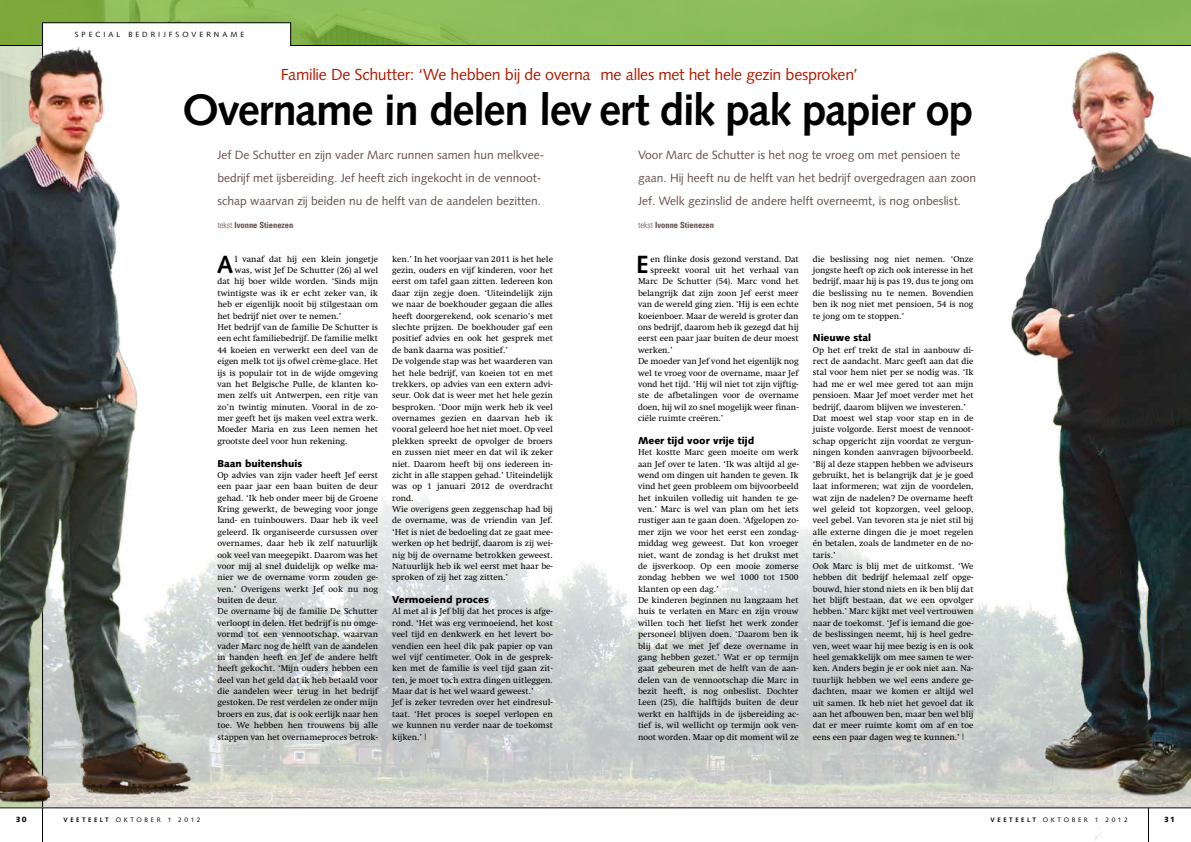
<style>
.page{position:relative;width:1191px;height:842px;background:#fff}
.page>*{position:absolute;margin:0;border:0;box-sizing:border-box;transform-origin:0 0}
.t1{font:700 44px "Syntax LT Pro";letter-spacing:-.03em;color:#000}
.t2{font:700 24.9px "Syntax LT Pro";color:#000}
.t3{font:16px "Syntax LT Pro";letter-spacing:-.015em;color:#b01b00}
.t4{font:12px/22.8px "Syntax LT Pro";color:#654f4d}
.t5{font:900 10px "Syntax LT Pro";color:#000}
.t6{font:8.8px/11.4px "Swift LT Pro";color:#000}
.t7{font:8.5px "Univers Com 67 Bold Cond";color:#654f4d}
.t8{font:7.5px "Syntax LT Pro";letter-spacing:.4em;color:#000}
.t9{font:900 7.5px "Syntax LT Pro";color:#000}
.t10{font:6.5px "Syntax LT Pro";letter-spacing:.4em;color:#000}
.s1{font-family:"Univers Com 47 Light Cond"}
.s2{font-family:"Univers LT Pro 45";font-weight:300}
.s3{font-weight:700}
</style>
<div class="page">
<img style="left:203px;top:494px;width:802px;height:313px">
<svg style="left:0;top:0;width:1005px;height:46px;background:#91bb63"></svg>
<svg style="left:203px;top:807px;width:893px;height:34px"></svg>
<hr style="left:1148px;top:808px;width:1px;height:34px;background:#000">
<img style="left:0;top:36px;width:203px;height:806px">
<img style="left:1005px;top:0;width:186px;height:840px">
<p class="t8" style="left:75px;top:30px;width:171px">SPECIAL BEDRIJFSOVERNAME</p>
<h3 class="t3" style="left:281px;top:65px;width:579px">Familie De Schutter: ‘We hebben bij de overna me alles met het hele gezin besproken’</h3>
<h1 class="t1" style="left:182px;top:84px;width:792px">Overname in delen lev ert dik pak papier op</h1>
<h3 class="t4" style="left:217px;top:144px;width:328px">Jef De Schutter en zijn vader Marc runnen samen hun melkvee&shy;bedrijf met ijsbereiding. Jef heeft zich ingekocht in de vennoot&shy;schap waarvan zij beiden nu de helft van de aandelen bezitten.</h3>
<h3 class="t4" style="left:638px;top:144px;width:339px">Voor Marc de Schutter is het nog te vroeg om met pensioen te gaan. Hij heeft nu de helft van het bedrijf overgedragen aan zoon<br>Jef. Welk gezinslid de andere helft overneemt, is nog onbeslist.</h3>
<p class="t7" style="left:217px;top:219px;width:78px"><span class="s1">tekst</span> Ivonne Stienezen</p>
<p class="t7" style="left:638px;top:219px;width:78px"><span class="s1">tekst</span> Ivonne Stienezen</p>
<h2 class="t2" style="left:217px;top:250px;width:18px">A</h2>
<p class="t6" style="left:235px;top:253px;width:145px">l vanaf dat hij een klein jongetje</p>
<p class="t6" style="left:235px;top:264px;width:145px">was, wist Jef De Schutter (26) al wel</p>
<p class="t6" style="left:217px;top:276px;width:162px">dat hij boer wilde worden. ‘Sinds mijn</p>
<p class="t6" style="left:217px;top:287px;width:162px">twintigste was ik er echt zeker van, ik</p>
<p class="t6" style="left:217px;top:298px;width:162px">heb er eigenlijk nooit bij stilgestaan om</p>
<p class="t6" style="left:217px;top:310px;width:126px">het bedrijf niet over te nemen.’</p>
<p class="t6" style="left:217px;top:321px;width:162px">Het bedrijf van de familie De Schutter is</p>
<p class="t6" style="left:217px;top:333px;width:162px">een echt familiebedrijf. De familie melkt</p>
<p class="t6" style="left:217px;top:344px;width:162px">44 koeien en verwerkt een deel van de</p>
<p class="t6" style="left:217px;top:355px;width:162px">eigen melk tot ijs ofwel crème-glace. Het</p>
<p class="t6" style="left:217px;top:367px;width:162px">ijs is populair tot in de wijde omgeving</p>
<p class="t6" style="left:217px;top:378px;width:162px">van het Belgische Pulle, de klanten ko-</p>
<p class="t6" style="left:217px;top:390px;width:162px">men zelfs uit Antwerpen, een ritje van</p>
<p class="t6" style="left:217px;top:401px;width:162px">zo’n twintig minuten. Vooral in de zo-</p>
<p class="t6" style="left:217px;top:412px;width:162px">mer geeft het ijs maken veel extra werk.</p>
<p class="t6" style="left:217px;top:424px;width:162px">Moeder Maria en zus Leen nemen het</p>
<p class="t6" style="left:217px;top:435px;width:132px">grootste deel voor hun rekening.</p>
<p class="t5" style="left:217px;top:457px;width:86px">Baan buitenshuis</p>
<p class="t6" style="left:217px;top:469px;width:162px">Op advies van zijn vader heeft Jef eerst een paar jaar een baan buiten de deur gehad. ‘Ik heb onder meer bij de Groene Kring gewerkt, de beweging voor jonge land- en tuinbouwers. Daar heb ik veel geleerd. Ik organiseerde cursussen over overnames, daar heb ik zelf natuurlijk ook veel van meegepikt. Daarom was het voor mij al snel duidelijk op welke ma&shy;nier we de overname vorm zouden ge&shy;ven.’ Overigens werkt Jef ook nu nog buiten de deur.<br>De overname bij de familie De Schutter verloopt in delen. Het bedrijf is nu omge&shy;vormd tot een vennootschap, waarvan vader Marc nog de helft van de aandelen in handen heeft en Jef de andere helft heeft gekocht. ‘Mijn ouders hebben een deel van het geld dat ik heb betaald voor die aandelen weer terug in het bedrijf gestoken. De rest verdelen ze onder mijn broers en zus, dat is ook eerlijk naar hen toe. We hebben hen trouwens bij alle stappen van het overnameproces betrok-</p>
<p class="t6" style="left:392px;top:253px;width:162px">ken.’ In het voorjaar van 2011 is het hele gezin, ouders en vijf kinderen, voor het eerst om tafel gaan zitten. Iedereen kon daar zijn zegje doen. ‘Uiteindelijk zijn we naar de boekhouder gegaan die alles heeft doorgerekend, ook scenario’s met slechte prijzen. De boekhouder gaf een positief advies en ook het gesprek met de bank daarna was positief.’<br>De volgende stap was het waarderen van het hele bedrijf, van koeien tot en met trekkers, op advies van een extern advi&shy;seur. Ook dat is weer met het hele gezin besproken. ‘Door mijn werk heb ik veel overnames gezien en daarvan heb ik vooral geleerd hoe het niet moet. Op veel plekken spreekt de opvolger de broers en zussen niet meer en dat wil ik zeker niet. Daarom heeft bij ons iedereen in&shy;zicht in alle stappen gehad.’ Uiteindelijk was op 1 januari 2012 de overdracht rond.<br>Wie overigens geen zeggenschap had bij de overname, was de vriendin van Jef. ‘Het is niet de bedoeling dat ze gaat mee&shy;werken op het bedrijf, daarom is zij wei&shy;nig bij de overname betrokken geweest.<br>Natuurlijk heb ik wel eerst met haar be&shy;sproken of zij het zag zitten.’</p>
<p class="t5" style="left:392px;top:593px;width:98px">Vermoeiend proces</p>
<p class="t6" style="left:392px;top:606px;width:162px">Al met al is Jef blij dat het proces is afge&shy;rond. ‘Het was erg vermoeiend, het kost veel tijd en denkwerk en het levert bo&shy;vendien een heel dik pak papier op van wel vijf centimeter. Ook in de gesprek&shy;ken met de familie is veel tijd gaan zit&shy;ten, je moet toch extra dingen uitleggen.<br>Maar dat is het wel waard geweest.’<br>Jef is zeker tevreden over het eindresul&shy;taat. ‘Het proces is soepel verlopen en we kunnen nu verder naar de toekomst kijken.’ <span class="s2">l</span></p>
<h2 class="t2" style="left:636px;top:250px;width:14px">E</h2>
<p class="t6" style="left:650px;top:253px;width:150px">en flinke dosis gezond verstand. Dat</p>
<p class="t6" style="left:650px;top:264px;width:150px">spreekt vooral uit het verhaal van</p>
<p class="t6" style="left:638px;top:276px;width:162px">Marc De Schutter (54). Marc vond het</p>
<p class="t6" style="left:638px;top:287px;width:162px">belangrijk dat zijn zoon Jef eerst meer</p>
<p class="t6" style="left:638px;top:298px;width:162px">van de wereld ging zien. ‘Hij is een echte</p>
<p class="t6" style="left:638px;top:310px;width:162px">koeienboer. Maar de wereld is groter dan</p>
<p class="t6" style="left:638px;top:321px;width:162px">ons bedrijf, daarom heb ik gezegd dat hij</p>
<p class="t6" style="left:638px;top:333px;width:162px">eerst een paar jaar buiten de deur moest</p>
<p class="t6" style="left:638px;top:344px;width:36px">werken.’</p>
<p class="t6" style="left:638px;top:355px;width:162px">De moeder van Jef vond het eigenlijk nog</p>
<p class="t6" style="left:638px;top:367px;width:162px">wel te vroeg voor de overname, maar Jef</p>
<p class="t6" style="left:638px;top:378px;width:162px">vond het tijd. ‘Hij wil niet tot zijn vijftig-</p>
<p class="t6" style="left:638px;top:390px;width:162px">ste de afbetalingen voor de overname</p>
<p class="t6" style="left:638px;top:401px;width:162px">doen, hij wil zo snel mogelijk weer finan-</p>
<p class="t6" style="left:638px;top:412px;width:87px">ciële ruimte creëren.’</p>
<p class="t5" style="left:638px;top:434px;width:118px">Meer tijd voor vrije tijd</p>
<p class="t6" style="left:638px;top:446px;width:162px">Het kostte Marc geen moeite om werk aan Jef over te laten. ‘Ik was altijd al ge&shy;wend om dingen uit handen te geven. Ik vind het geen probleem om bijvoorbeeld het inkuilen volledig uit handen te ge&shy;ven.’ Marc is wel van plan om het iets rustiger aan te gaan doen. ‘Afgelopen zo&shy;mer zijn we voor het eerst een zondag&shy;middag weg geweest. Dat kon vroeger niet, want de zondag is het drukst met de ijsverkoop. Op een mooie zomerse zondag hebben we wel 1000 tot 1500 klanten op een dag.’<br>De kinderen beginnen nu langzaam het huis te verlaten en Marc en zijn vrouw willen toch het liefst het werk zonder personeel blijven doen. ‘Daarom ben ik blij dat we met Jef deze overname in gang hebben gezet.’ Wat er op termijn gaat gebeuren met de helft van de aan&shy;delen van de vennootschap die Marc in bezit heeft, is nog onbeslist. Dochter Leen (25), die halftijds buiten de deur werkt en halftijds in de ijsbereiding ac&shy;tief is, wil wellicht op termijn ook ven&shy;noot worden. Maar op dit moment wil ze</p>
<p class="t6" style="left:813px;top:253px;width:162px;text-align:justify">die beslissing nog niet nemen. ‘Onze jongste heeft op zich ook interesse in het bedrijf, maar hij is pas 19, dus te jong om die beslissing nu te nemen. Bovendien ben ik nog niet met pensioen, 54 is nog te jong om te stoppen.’</p>
<p class="t5" style="left:813px;top:332px;width:60px">Nieuwe stal</p>
<p class="t6" style="left:813px;top:344px;width:162px">Op het erf trekt de stal in aanbouw di&shy;rect de aandacht. Marc geeft aan dat die stal voor hem niet per se nodig was. ‘Ik had me er wel mee gered tot aan mijn pensioen. Maar Jef moet verder met het bedrijf, daarom blijven we investeren.’ Dat moest wel stap voor stap en in de juiste volgorde. Eerst moest de vennoot&shy;schap opgericht zijn voordat ze vergun&shy;ningen konden aanvragen bijvoorbeeld. ‘Bij al deze stappen hebben we adviseurs gebruikt, het is belangrijk dat je je goed laat informeren; wat zijn de voordelen, wat zijn de nadelen? De overname heeft wel geleid tot kopzorgen, veel geloop, veel gebel. Van tevoren sta je niet stil bij alle externe dingen die je moet regelen én betalen, zoals de landmeter en de no&shy;taris.’<br>Ook Marc is blij met de uitkomst. ‘We hebben dit bedrijf helemaal zelf opge&shy;bouwd, hier stond niets en ik ben blij dat het blijft bestaan, dat we een opvolger hebben.’ Marc kijkt met veel vertrouwen naar de toekomst. ‘Jef is iemand die goe&shy;de beslissingen neemt, hij is heel gedre&shy;ven, weet waar hij mee bezig is en is ook heel gemakkelijk om mee samen te wer&shy;ken. Anders begin je er ook niet aan. Na&shy;tuurlijk hebben we wel eens andere ge&shy;dachten, maar we komen er altijd wel uit samen. Ik heb niet het gevoel dat ik aan het afbouwen ben, maar ben wel blij dat er meer ruimte komt om af en toe eens een paar dagen weg te kunnen.’ <span class="s2">l</span></p>
<p class="t9" style="left:16px;top:815px;width:12px">30</p>
<p class="t10" style="left:63px;top:815px;width:139px"><span class="s3">VEETEELT</span> OKTOBER 1 2012</p>
<p class="t10" style="left:990px;top:815px;width:139px"><span class="s3">VEETEELT</span> OKTOBER 1 2012</p>
<p class="t9" style="left:1164px;top:815px;width:12px">31</p>
</div>
